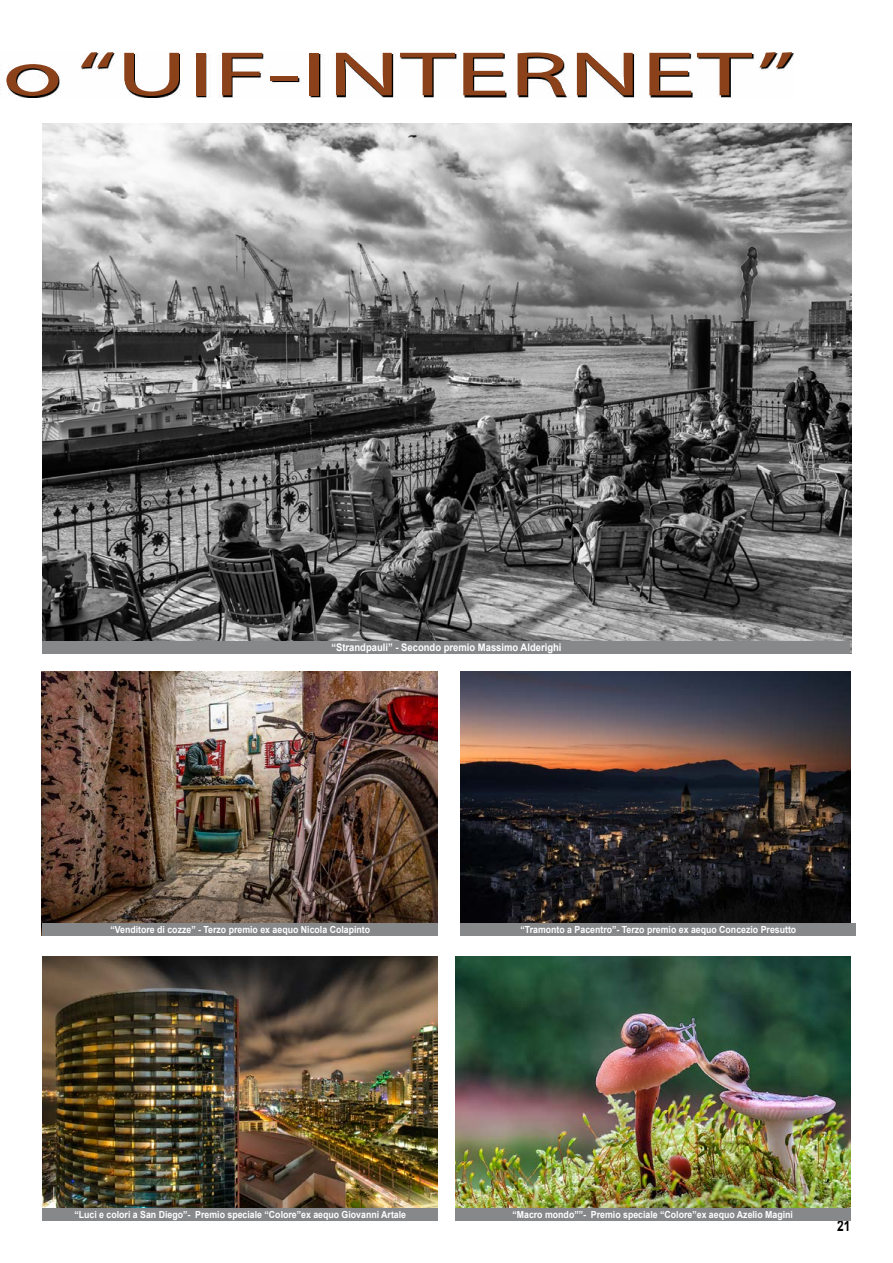
<style>
.page{position:relative;width:893px;height:1263px;background:#fff}
.page>*{position:absolute;margin:0;border:0;box-sizing:border-box;transform-origin:0 0}
.t1{font:63px "Myriad Pro";color:#8b421a;scale:1.75 1}
.t2{font:700 15px "Arial";color:#000;scale:.8 1}
.t3{font:700 10.5px "Arial";color:#fff;scale:.9 1}
.t4{font:700 9.75px "Arial";color:#fff;scale:.9 1}
</style>
<div class="page">
<svg style="left:0;top:53px;width:794px;height:45px"></svg>
<img style="left:42px;top:672px;width:396px;height:264px">
<img style="left:461px;top:672px;width:389px;height:251px">
<img style="left:43px;top:956px;width:395px;height:252px">
<img style="left:455px;top:956px;width:395px;height:252px">
<img style="left:43px;top:123px;width:808px;height:531px">
<div style="left:43px;top:641px;width:807px;height:13px;background:#87888a"></div>
<div style="left:43px;top:923px;width:395px;height:13px;background:#87888a"></div>
<div style="left:461px;top:923px;width:395px;height:13px;background:#87888a"></div>
<div style="left:43px;top:1208px;width:395px;height:12px;background:#87888a"></div>
<div style="left:455px;top:1208px;width:395px;height:12px;background:#87888a"></div>
<h1 class="t1" style="left:2px;top:35px;width:454px">o “UIF-INTERNET”</h1>
<p class="t3" style="left:331px;top:640px;width:257px">“Strandpauli” - Secondo premio Massimo Alderighi</p>
<p class="t4" style="left:110px;top:922px;width:290px">“Venditore di cozze” - Terzo premio ex aequo Nicola Colapinto</p>
<p class="t4" style="left:520px;top:922px;width:308px">“Tramonto a Pacentro”- Terzo premio ex aequo Concezio Presutto</p>
<p class="t4" style="left:74px;top:1207px;width:370px">“Luci e colori a San Diego”- Premio speciale “Colore”ex aequo Giovanni Artale</p>
<p class="t4" style="left:512px;top:1207px;width:313px">“Macro mondo””- Premio speciale “Colore”ex aequo Azelio Magini</p>
<h2 class="t2" style="left:837px;top:1215px;width:18px">21</h2>
</div>
